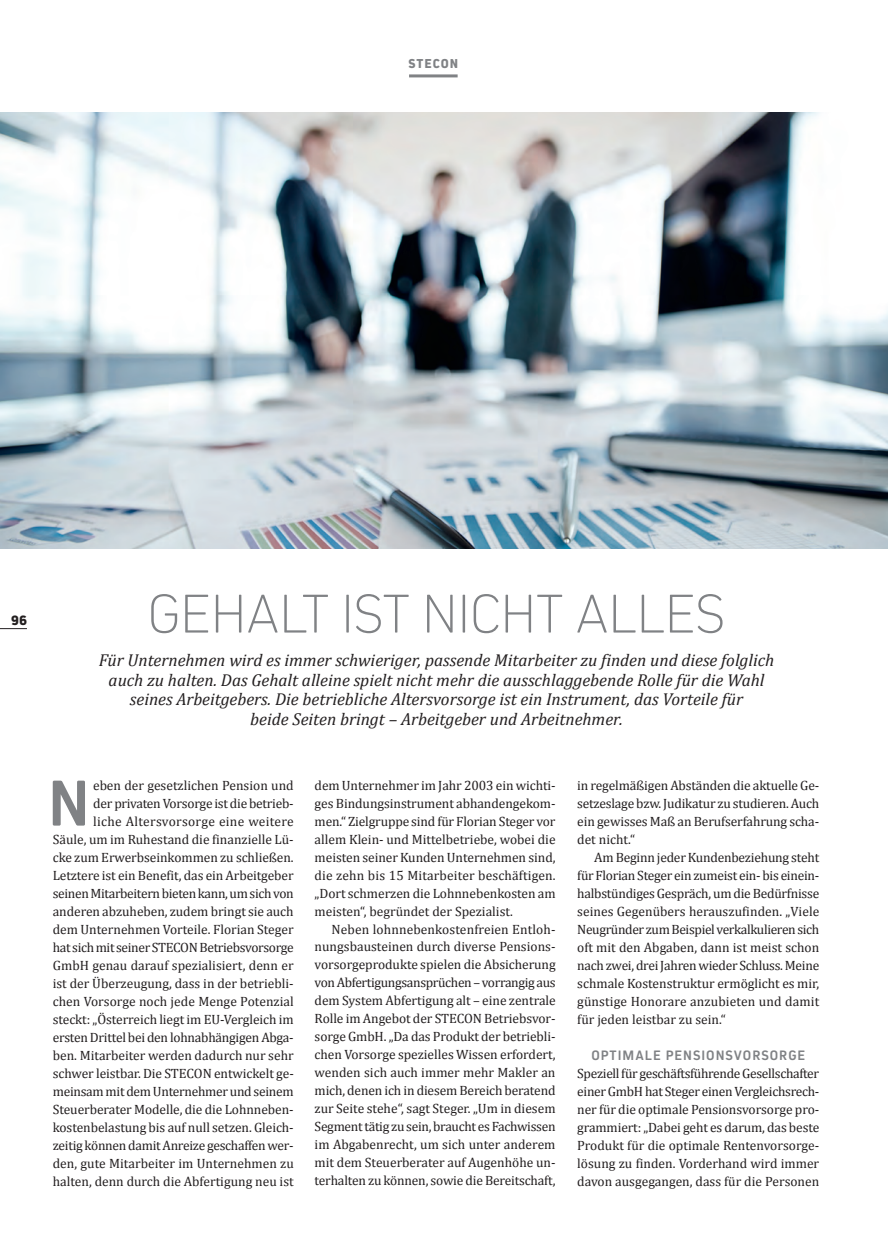
<style>
.page{position:relative;width:888px;height:1258px;background:#fff}
.page>*{position:absolute;margin:0;border:0;box-sizing:border-box;transform-origin:0 0}
.t1{font:700 67.65px "Kiro";color:#808285}
.t2{font:200 57px "Kiro";color:#808285}
.t3{font:italic 17.25px/19.5px "Cambria";color:#231f20;text-align:center}
.t4{font:800 15px "Kiro";color:#231f20}
.t5{font:700 14.25px "Kiro";letter-spacing:.07em;color:#808285}
.t6{font:13.5px/18px "Cambria";letter-spacing:-.005em;color:#231f20;text-align:justify}
.t7{font:800 13.5px "Kiro";letter-spacing:.07em;color:#808285}
</style>
<div class="page">
<svg style="left:0;top:628px;width:27px;height:1px"></svg>
<hr style="left:409px;top:74px;width:49px;height:3px;background:#808285">
<img style="left:0;top:113px;width:888px;height:435px">
<p class="t7" style="left:409px;top:56px;width:51px">STECON</p>
<p class="t4" style="left:11px;top:612px;width:17px">96</p>
<h2 class="t2" style="left:148px;top:581px;width:578px">GEHALT IST NICHT ALLES</h2>
<p class="t3" style="left:99px;top:650px;width:677px">Für Unternehmen wird es immer schwieriger, passende Mitarbeiter zu finden und diese folglich auch zu halten. Das Gehalt alleine spielt nicht mehr die ausschlaggebende Rolle für die Wahl seines Arbeitgebers. Die betriebliche Altersvorsorge ist ein Instrument, das Vorteile für<br>beide Seiten bringt – Arbeitgeber und Arbeitnehmer.</p>
<p class="t6" style="left:53px;top:776px;width:243px;text-align:right">eben der gesetzlichen Pension und<br>der privaten Vorsorge ist die betrieb-<br>liche Altersvorsorge eine weitere<br>Säule, um im Ruhestand die finanzielle Lü&shy;cke zum Erwerbseinkommen zu schließen.<br>Letztere ist ein Benefit, das ein Arbeitgeber seinen Mitarbeitern bieten kann, um sich von anderen abzuheben, zudem bringt sie auch dem Unternehmen Vorteile. Florian Steger hat sich mit seiner STECON Betriebsvorsorge GmbH genau darauf spezialisiert, denn er ist der Überzeugung, dass in der betriebli&shy;chen Vorsorge noch jede Menge Potenzial steckt: „Österreich liegt im EU-Vergleich im ersten Drittel bei den lohnabhängigen Abga&shy;ben. Mitarbeiter werden dadurch nur sehr schwer leistbar. Die STECON entwickelt ge&shy;meinsam mit dem Unternehmer und seinem Steuerberater Modelle, die die Lohnneben&shy;kostenbelastung bis auf null setzen. Gleich&shy;zeitig können damit Anreize geschaffen wer&shy;den, gute Mitarbeiter im Unternehmen zu halten, denn durch die Abfertigung neu ist</p>
<p class="t6" style="left:315px;top:775px;width:243px">dem Unternehmer im Jahr 2003 ein wichti&shy;ges Bindungsinstrument abhandengekom&shy;men.“ Zielgruppe sind für Florian Steger vor allem Klein- und Mittelbetriebe, wobei die meisten seiner Kunden Unternehmen sind, die zehn bis 15 Mitarbeiter beschäftigen. „Dort schmerzen die Lohnnebenkosten am meisten“, begründet der Spezialist.</p>
<h1 class="t1" style="left:48px;top:764px;width:44px">N</h1>
<p class="t6" style="left:315px;top:919px;width:243px;text-indent:17px">Neben lohnnebenkostenfreien Entloh&shy;nungsbausteinen durch diverse Pensions&shy;vorsorgeprodukte spielen die Absicherung von Abfertigungsansprüchen – vorrangig aus dem System Abfertigung alt – eine zentrale Rolle im Angebot der STECON Betriebsvor&shy;sorge GmbH. „Da das Produkt der betriebli&shy;chen Vorsorge spezielles Wissen erfordert, wenden sich auch immer mehr Makler an mich, denen ich in diesem Bereich beratend zur Seite stehe“, sagt Steger. „Um in diesem Segment tätig zu sein, braucht es Fachwissen im Abgabenrecht, um sich unter anderem mit dem Steuerberater auf Augenhöhe un&shy;terhalten zu können, sowie die Bereitschaft,</p>
<p class="t6" style="left:577px;top:776px;width:244px">in regelmäßigen Abständen die aktuelle Ge&shy;setzeslage bzw. Judikatur zu studieren. Auch ein gewisses Maß an Berufserfahrung scha&shy;det nicht.“</p>
<p class="t6" style="left:577px;top:848px;width:244px;text-indent:17px">Am Beginn jeder Kundenbeziehung steht für Florian Steger ein zumeist ein- bis einein&shy;halbstündiges Gespräch, um die Bedürfnisse seines Gegenübers herauszufinden. „Viele Neugründer zum Beispiel verkalkulieren sich oft mit den Abgaben, dann ist meist schon nach zwei, drei Jahren wieder Schluss. Meine schmale Kostenstruktur ermöglicht es mir, günstige Honorare anzubieten und damit für jeden leistbar zu sein.“</p>
<p class="t5" style="left:591px;top:1046px;width:215px">OPTIMALE PENSIONSVORSORGE</p>
<p class="t6" style="left:577px;top:1064px;width:244px">Speziell für geschäftsführende Gesellschafter einer GmbH hat Steger einen Vergleichsrech&shy;ner für die optimale Pensionsvorsorge pro&shy;grammiert: „Dabei geht es darum, das beste Produkt für die optimale Rentenvorsorge&shy;lösung zu finden. Vorderhand wird immer davon ausgegangen, dass für die Personen</p>
</div>
